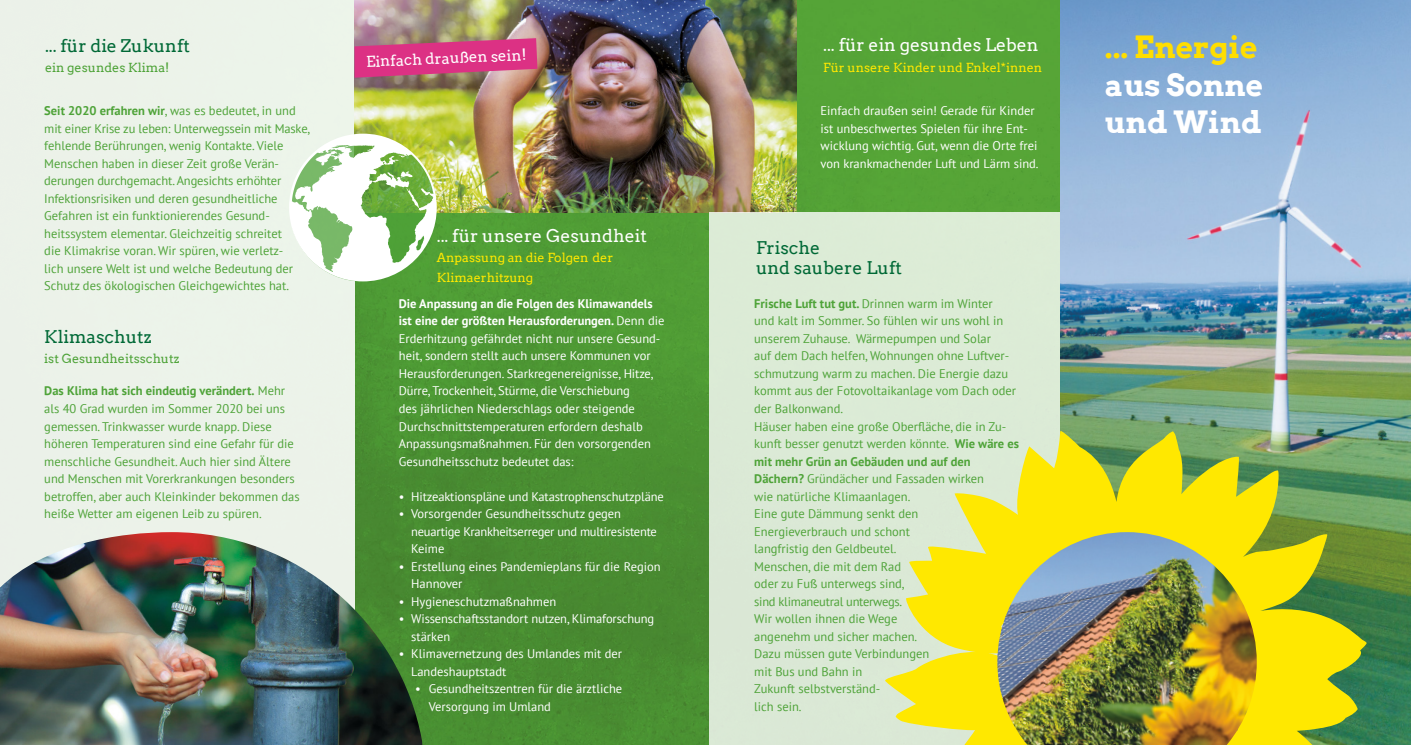
<style>
.page{position:relative;width:1411px;height:745px;background:#fff}
.page>*{position:absolute;margin:0;border:0;box-sizing:border-box;transform-origin:0 0}
.t1{font:700 30px/37.5px "Arvo";color:#fff}
.t2{font:700 30px "Arvo";color:#ffde00}
.t3{font:17.5px/20px "Arvo";color:#006936}
.t4{font:17.5px "Arvo";color:#fff}
.t5{font:15px "Arvo";color:#fff}
.t6{font:12.5px/17.5px "PT Sans";color:#4ea338}
.t7{font:12.5px/17.5px "PT Sans";color:#fff}
.t8{font:12.5px/17.5px "PT Sans";letter-spacing:-.02em;color:#fff}
.t9{font:12.5px/20px "Arvo";color:#ffe800}
.t10{font:12.5px "Arvo";color:#4ea338}
.s1{font-weight:700}
</style>
<div class="page">
<img style="left:354px;top:0;width:705px;height:744px">
<div style="left:0;top:0;width:354px;height:744px;background:#ecf2e9"></div>
<img style="left:354px;top:0;width:442px;height:212px">
<div style="left:709px;top:212px;width:357px;height:532px;background:#dbebd6"></div>
<img style="left:1059px;top:0;width:351px;height:744px">
<svg style="left:354px;top:38px;width:183px;height:40px;background:#cf4682"></svg>
<img style="left:0;top:531px;width:422px;height:213px">
<svg style="left:289px;top:133px;width:148px;height:148px"></svg>
<svg style="left:885px;top:430px;width:481px;height:314px;fill:#fae807"></svg>
<div style="left:993px;top:716px;width:30px;height:28px;background:#ffe800"></div>
<img style="left:997px;top:531px;width:259px;height:213px">
<h2 class="t3" style="left:45px;top:36px;width:146px">... für die Zukunft</h2>
<p class="t10" style="left:45px;top:60px;width:126px">ein gesundes Klima!</p>
<p class="t6" style="left:44px;top:102px;width:267px"><span class="s1">Seit 2020 erfahren wir</span>, was es bedeutet, in und mit einer Krise zu leben: Unterwegssein mit Maske, fehlende Berührungen, wenig Kontakte. Viele Menschen haben in dieser Zeit große Verän&shy;derungen durchgemacht. Angesichts erhöhter Infektionsrisiken und deren gesundheitliche Gefahren ist ein funktionierendes Gesund&shy;heitssystem elementar. Gleichzeitig schreitet<br>die Klimakrise voran. Wir spüren, wie verletz-<br>lich unsere Welt ist und welche Bedeutung der Schutz des ökologischen Gleichgewichtes hat.</p>
<h2 class="t3" style="left:44px;top:326px;width:109px">Klimaschutz</h2>
<p class="t10" style="left:44px;top:350px;width:137px">ist Gesundheitsschutz</p>
<p class="t6" style="left:44px;top:382px;width:257px"><span class="s1">Das Klima hat sich eindeutig verändert.</span> Mehr als 40 Grad wurden im Sommer 2020 bei uns gemessen. Trinkwasser wurde knapp. Diese höheren Temperaturen sind eine Gefahr für die menschliche Gesundheit. Auch hier sind Ältere und Menschen mit Vorerkrankungen besonders betroffen, aber auch Kleinkinder bekommen das heiße Wetter am eigenen Leib zu spüren.</p>
<p class="t5" style="left:366px;top:52px;width:162px;rotate:-2deg">Einfach draußen sein!</p>
<h2 class="t4" style="left:437px;top:225px;width:211px">... für unsere Gesundheit</h2>
<p class="t9" style="left:437px;top:247px;width:178px">Anpassung an die Folgen der<br>Klimaerhitzung</p>
<p class="t7" style="left:399px;top:294px;width:267px"><span class="s1">Die Anpassung an die Folgen des Klimawandels ist eine der größten Herausforderungen.</span> Denn die Erderhitzung gefährdet nicht nur unsere Gesund&shy;heit, sondern stellt auch unsere Kommunen vor Herausforderungen. Starkregenereignisse, Hitze, Dürre, Trockenheit, Stürme, die Verschiebung<br>des jährlichen Niederschlags oder steigende Durchschnittstemperaturen erfordern deshalb Anpassungsmaßnahmen. Für den vorsorgenden Gesundheitsschutz bedeutet das:</p>
<p class="t7" style="left:399px;top:487px;width:266px">• Hitzeaktionspläne und Katastrophenschutzpläne</p>
<p class="t8" style="left:411px;top:504px;width:247px;text-indent:-12px">• Vorsorgender Gesundheitsschutz gegen neuartige Krankheitserreger und multiresistente<br>Keime</p>
<p class="t7" style="left:411px;top:557px;width:251px;text-indent:-12px">• Erstellung eines Pandemieplans für die Region<br>Hannover</p>
<p class="t7" style="left:399px;top:592px;width:159px">• Hygieneschutzmaßnahmen</p>
<p class="t7" style="left:411px;top:609px;width:244px;text-indent:-12px">• Wissenschaftsstandort nutzen, Klimaforschung stärken</p>
<p class="t7" style="left:411px;top:644px;width:212px;text-indent:-12px">• Klimavernetzung des Umlandes mit der<br>Landeshauptstadt</p>
<p class="t7" style="left:429px;top:679px;width:195px;text-indent:-14px">• Gesundheitszentren für die ärztliche<br>Versorgung im Umland</p>
<h2 class="t4" style="left:823px;top:35px;width:217px">... für ein gesundes Leben</h2>
<p class="t9" style="left:823px;top:57px;width:221px">Für unsere Kinder und Enkel*innen</p>
<p class="t7" style="left:820px;top:102px;width:219px">Einfach draußen sein! Gerade für Kinder ist unbeschwertes Spielen für ihre Ent&shy;wicklung wichtig. Gut, wenn die Orte frei von krankmachender Luft und Lärm sind.</p>
<h2 class="t3" style="left:756px;top:238px;width:147px">Frische<br>und saubere Luft</h2>
<p class="t6" style="left:754px;top:294px;width:266px"><span class="s1">Frische Luft tut gut.</span> Drinnen warm im Winter<br>und kalt im Sommer. So fühlen wir uns wohl in unserem Zuhause. Wärmepumpen und Solar<br>auf dem Dach helfen, Wohnungen ohne Luftver&shy;schmutzung warm zu machen. Die Energie dazu kommt aus der Fotovoltaikanlage vom Dach oder der Balkonwand.<br>Häuser haben eine große Oberfläche, die in Zu&shy;kunft besser genutzt werden könnte. <span class="s1">Wie wäre es mit mehr Grün an Gebäuden und auf den<br>Dächern?</span> Gründächer und Fassaden wirken<br>wie natürliche Klimaanlagen.<br>Eine gute Dämmung senkt den<br>Energieverbrauch und schont<br>langfristig den Geldbeutel.<br>Menschen, die mit dem Rad<br>oder zu Fuß unterwegs sind,<br>sind klimaneutral unterwegs.<br>Wir wollen ihnen die Wege<br>angenehm und sicher machen.<br>Dazu müssen gute Verbindungen<br>mit Bus und Bahn in<br>Zukunft selbstverständ-<br>lich sein.</p>
<h1 class="t2" style="left:1104px;top:28px;width:154px">... Energie</h1>
<h1 class="t1" style="left:1104px;top:66px;width:160px">aus Sonne und Wind</h1>
</div>
